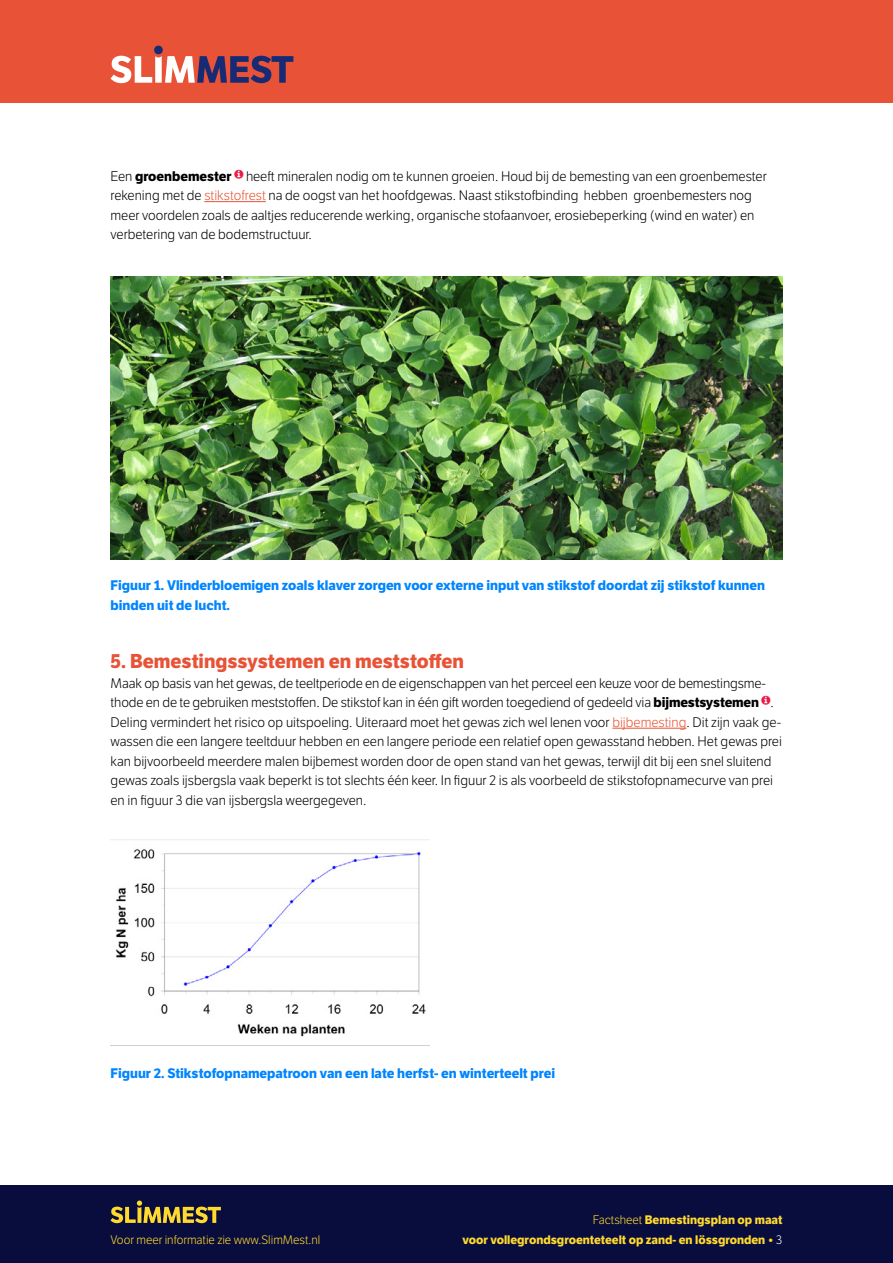
<style>
.page{position:relative;width:893px;height:1263px;background:#fff}
.page>*{position:absolute;margin:0;border:0;box-sizing:border-box;transform-origin:0 0}
.t1{font:700 19.5px "LFT Etica";color:#e85236}
.t2{font:300 13.5px/19.5px "LFT Etica";color:#000}
.t3{font:700 13.5px/19.5px "LFT Etica";color:#0085ff}
.t4{font:700 12px "LFT Etica";color:#ffd92e}
.t5{font:300 12px "LFT Etica";color:#ffd92e}
.s1{font-weight:700}
.s2{color:#e85436}
.s3{font-weight:300}
.s4{font-weight:300;color:#fff}
</style>
<div class="page">
<div style="left:0;top:0;width:893px;height:103px;background:#e85236"></div>
<svg style="left:111px;top:56px;width:182px;height:27px"></svg>
<div style="left:154px;top:46px;width:9px;height:8px;background:#172b75;border-radius:50%"></div>
<div style="left:0;top:1185px;width:893px;height:78px;background:#090d3d"></div>
<svg style="left:111px;top:1200px;width:110px;height:23px"></svg>
<hr style="left:204px;top:201px;width:62px;height:1px;background:#e85436">
<hr style="left:612px;top:728px;width:74px;height:1px;background:#e85436">
<img style="left:111px;top:276px;width:671px;height:283px">
<img style="left:111px;top:839px;width:318px;height:207px">
<p class="t2" style="left:111px;top:167px;width:658px">Een <span class="s1">groenbemester</span> heeft mineralen nodig om te kunnen groeien. Houd bij de bemesting van een groenbemester rekening met de <span class="s2">stikstofrest</span> na de oogst van het hoofdgewas. Naast stikstofbinding hebben groenbemesters nog meer voordelen zoals de aaltjes reducerende werking, organische stofaanvoer, erosiebeperking (wind en water) en verbetering van de bodemstructuur.</p>
<p class="t3" style="left:111px;top:576px;width:656px">Figuur 1. Vlinderbloemigen zoals klaver zorgen voor externe input van stikstof doordat zij stikstof kunnen binden uit de lucht.</p>
<h1 class="t1" style="left:111px;top:649px;width:355px">5. Bemestingssystemen en meststoffen</h1>
<p class="t2" style="left:111px;top:674px;width:673px">Maak op basis van het gewas, de teeltperiode en de eigenschappen van het perceel een keuze voor de bemestingsme&shy;thode en de te gebruiken meststoffen. De stikstof kan in één gift worden toegediend of gedeeld via <span class="s1">bijmestsystemen</span> .<br>Deling vermindert het risico op uitspoeling. Uiteraard moet het gewas zich wel lenen voor <span class="s2">bijbemesting</span>. Dit zijn vaak ge&shy;wassen die een langere teeltduur hebben en een langere periode een relatief open gewasstand hebben. Het gewas prei kan bijvoorbeeld meerdere malen bijbemest worden door de open stand van het gewas, terwijl dit bij een snel sluitend gewas zoals ijsbergsla vaak beperkt is tot slechts één keer. In figuur 2 is als voorbeeld de stikstofopnamecurve van prei en in figuur 3 die van ijsbergsla weergegeven.</p>
<p class="t3" style="left:111px;top:1063px;width:446px">Figuur 2. Stikstofopnamepatroon van een late herfst- en winterteelt prei</p>
<p class="t4" style="left:593px;top:1212px;width:191px"><span class="s3">Factsheet</span> Bemestingsplan op maat</p>
<p class="t5" style="left:111px;top:1232px;width:211px">Voor meer informatie zie www.SlimMest.nl</p>
<p class="t4" style="left:462px;top:1232px;width:321px">voor vollegrondsgroenteteelt op zand- en lössgronden • <span class="s4">3</span></p>
</div>
